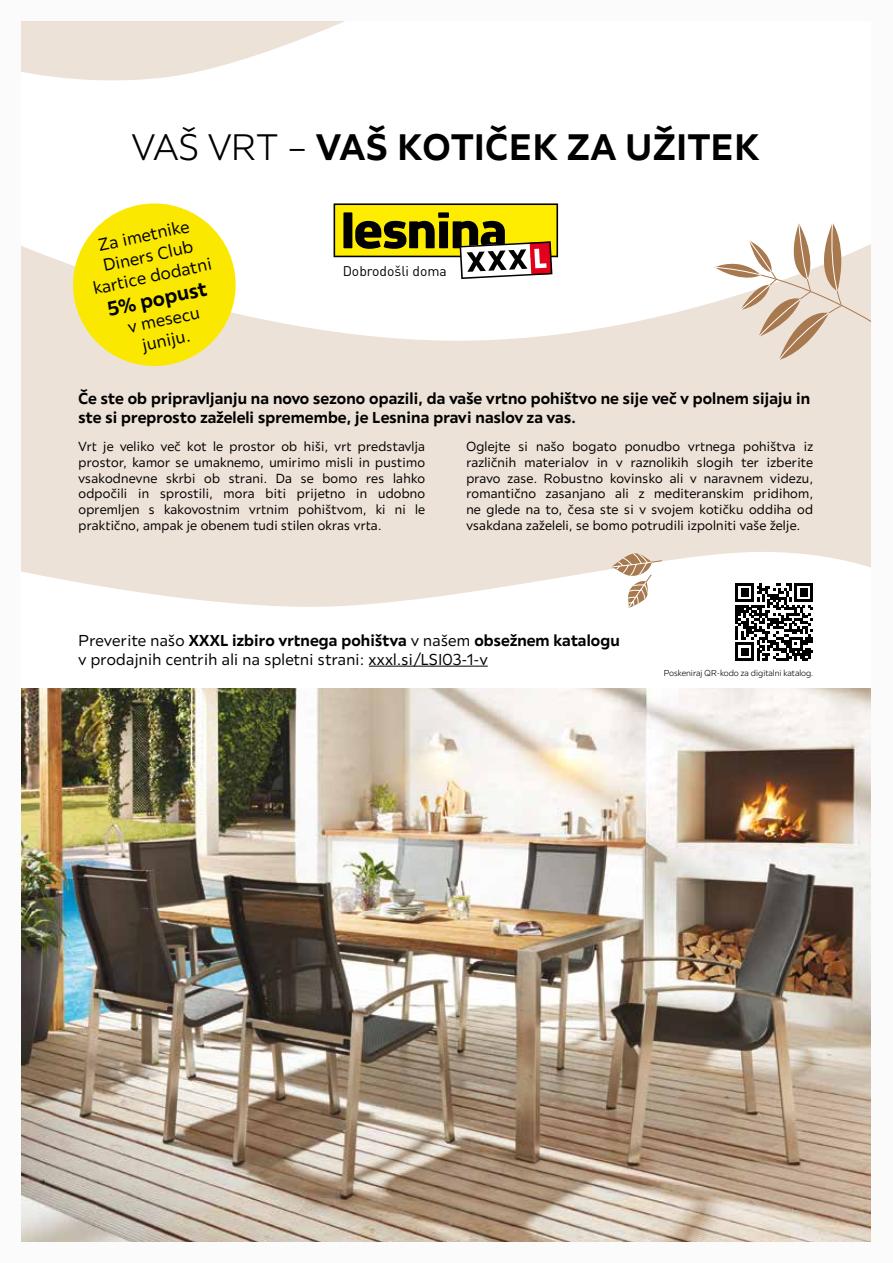
<style>
.page{position:relative;width:893px;height:1263px;background:#fbfbfc}
.page>*{position:absolute;margin:0;border:0;box-sizing:border-box;transform-origin:0 0}
.t1{font:700 36.9px "XXX Lutz Sans";letter-spacing:.02em;color:#000}
.t2{font:700 20.1px "XXX Lutz Sans";color:#000}
.t3{font:17.25px/20.7px "XXX Lutz Sans";color:#000;text-align:center}
.t4{font:700 15.9px/19px "XXX Lutz Sans";letter-spacing:.01em;color:#000}
.t5{font:15.9px/19px "XXX Lutz Sans";letter-spacing:.02em;color:#000}
.t6{font:13.8px "DINOT";color:#000}
.t7{font:13.2px/15.9px "XXX Lutz Sans";letter-spacing:.02em;color:#000;text-align:justify}
.t8{font:300 8.7px "XXX Lutz Sans";color:#000}
.s1{font-weight:300}
.s2{font-weight:700}
</style>
<div class="page">
<div style="left:21px;top:21px;width:849px;height:668px;background:#ede2d7"></div>
<svg style="left:21px;top:21px;width:849px;height:320px;background:#fdfbfa"></svg>
<svg style="left:21px;top:552px;width:849px;height:136px;fill:#fff"></svg>
<svg style="left:334px;top:203px;width:224px;height:76px;background:#b8aa48"></svg>
<svg style="left:714px;top:222px;width:156px;height:138px"></svg>
<svg style="left:612px;top:552px;width:50px;height:56px;background:#e4d7ca"></svg>
<svg style="left:735px;top:583px;width:78px;height:78px;background:#6e6e6e"></svg>
<hr style="left:369px;top:666px;width:119px;height:1px;background:#000">
<img style="left:21px;top:688px;width:849px;height:554px">
<svg style="left:66px;top:196px;width:177px;height:170px;background:#f9eb4a"></svg>
<h1 class="t1" style="left:132px;top:123px;width:629px"><span class="s1">VAŠ VRT –</span> VAŠ KOTIČEK ZA UŽITEK</h1>
<h3 class="t3" style="left:83px;top:238px;width:122px;rotate:-12deg">Za imetnike<br>Diners Club kartice dodatni</h3>
<h2 class="t2" style="left:105px;top:297px;width:102px;rotate:-12deg">5% popust</h2>
<h3 class="t3" style="left:126px;top:317px;width:74px;rotate:-12deg">v mesecu juniju.</h3>
<p class="t6" style="left:343px;top:262px;width:106px">Dobrodošli doma</p>
<p class="t4" style="left:78px;top:389px;width:733px">Če ste ob pripravljanju na novo sezono opazili, da vaše vrtno pohištvo ne sije več v polnem sijaju in ste si preprosto zaželeli spremembe, je Lesnina pravi naslov za vas.</p>
<p class="t7" style="left:78px;top:438px;width:348px">Vrt je veliko več kot le prostor ob hiši, vrt predstavlja prostor, kamor se umaknemo, umirimo misli in pustimo vsakodnevne skrbi ob strani. Da se bomo res lahko odpočili in sprostili, mora biti prijetno in udobno opremljen s kakovostnim vrtnim pohištvom, ki ni le praktično, ampak je obenem tudi stilen okras vrta.</p>
<p class="t7" style="left:466px;top:438px;width:348px">Oglejte si našo bogato ponudbo vrtnega pohištva iz različnih materialov in v raznolikih slogih ter izberite pravo zase. Robustno kovinsko ali v naravnem videzu, romantično zasanjano ali z mediteranskim pridihom, ne glede na to, česa ste si v svojem kotičku oddiha od vsakdana zaželeli, se bomo potrudili izpolniti vaše želje.</p>
<p class="t5" style="left:79px;top:631px;width:543px">Preverite našo <span class="s2">XXXL izbiro vrtnega pohištva</span> v našem <span class="s2">obsežnem katalogu </span>v prodajnih centrih ali na spletni strani: xxxl.si/LSI03-1-v</p>
<p class="t8" style="left:664px;top:668px;width:151px">Poskeniraj QR-kodo za digitalni katalog.</p>
</div>
